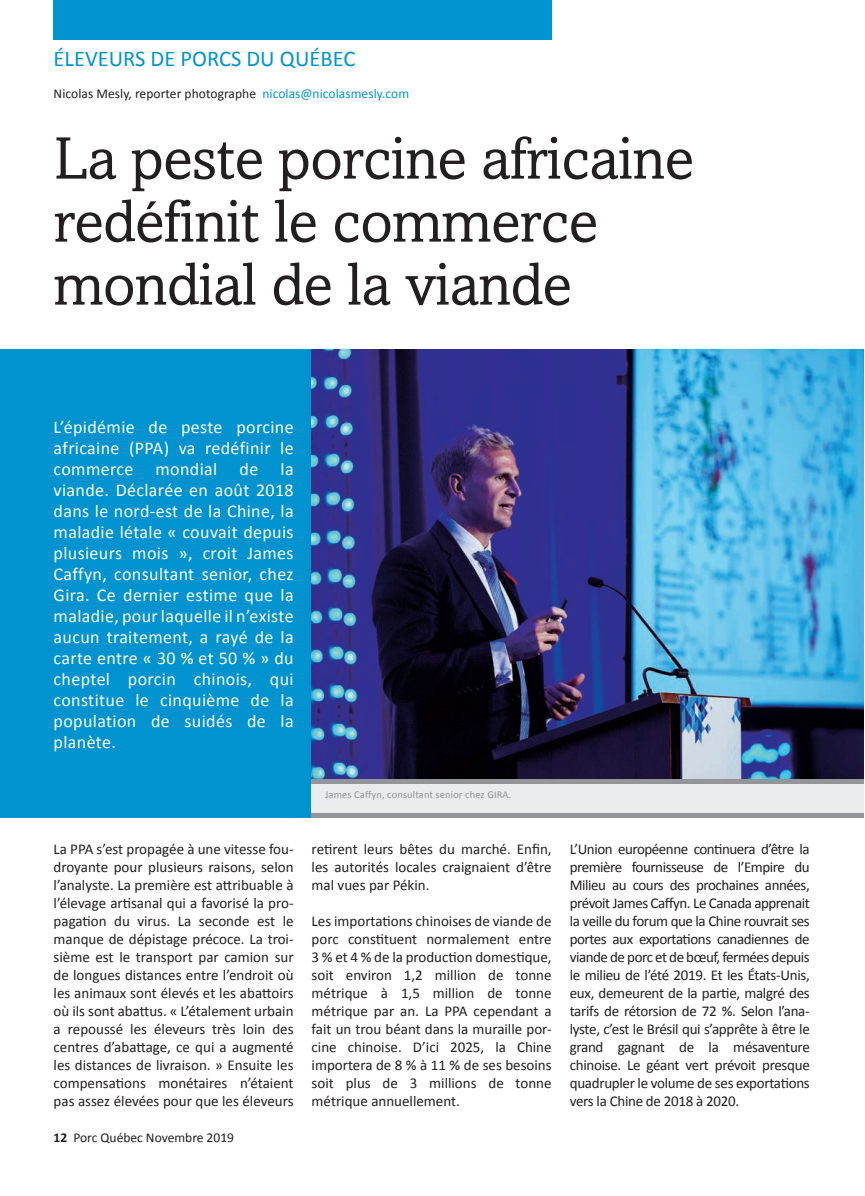
<style>
.page{position:relative;width:865px;height:1196px;background:#fff}
.page>*{position:absolute;margin:0;border:0;box-sizing:border-box;transform-origin:0 0}
.t1{font:60px/63px "Amasis";letter-spacing:-.01em;color:#231f20}
.t2{font:22.5px "Calibri";color:#0093d0}
.t3{font:18px/21px "Calibri";letter-spacing:.02em;color:#fff;text-align:justify}
.t4{font:15px/18px "Calibri";color:#231f20;text-align:justify}
.t5{font:13.5px "Calibri";letter-spacing:.005em;color:#231f20}
.t6{font:10.5px "Calibri";letter-spacing:.01em;color:#939598}
.s1{color:#0093d0}
.s2{font-weight:700}
</style>
<div class="page">
<div style="left:54px;top:0;width:498px;height:40px;background:#0093d0"></div>
<div style="left:0;top:350px;width:312px;height:468px;background:#0093d0"></div>
<img style="left:312px;top:350px;width:552px;height:429px">
<div style="left:312px;top:779px;width:552px;height:36px;background:#eaebec"></div>
<div style="left:312px;top:779px;width:552px;height:5px;background:#939598"></div>
<div style="left:312px;top:813px;width:552px;height:5px;background:#939598"></div>
<h2 class="t2" style="left:54px;top:45px;width:303px">ÉLEVEURS DE PORCS DU QUÉBEC</h2>
<p class="t5" style="left:54px;top:85px;width:357px">Nicolas Mesly, reporter photographe <span class="s1">nicolas@nicolasmesly.com</span></p>
<h1 class="t1" style="left:54px;top:126px;width:642px">La peste porcine africaine redéfinit le commerce mondial de la viande</h1>
<p class="t3" style="left:54px;top:416px;width:242px">L’épidémie de peste porcine africaine (PPA) va redéfinir le commerce mondial de la viande. Déclarée en août 2018 dans le nord-est de la Chine, la maladie létale « couvait depuis plusieurs mois », croit James Caffyn, consultant senior, chez Gira. Ce dernier estime que la maladie, pour laquelle il n’existe aucun traitement, a rayé de la carte entre « 30 % et 50 % » du cheptel porcin chinois, qui constitue le cinquième de la population de suidés de la planète.</p>
<p class="t6" style="left:325px;top:788px;width:188px">James Caffyn, consultant senior chez GIRA.</p>
<p class="t4" style="left:54px;top:839px;width:242px">La PPA s’est propagée à une vitesse fou&shy;droyante pour plusieurs raisons, selon l’analyste. La première est a ribuable à l’élevage ar!sanal qui a favorisé la pro&shy;paga!on du virus. La seconde est le manque de dépistage précoce. La troi&shy;sième est le transport par camion sur de longues distances entre l’endroit où les animaux sont élevés et les aba oirs où ils sont aba us. « L’étalement urbain a repoussé les éleveurs très loin des centres d’aba age, ce qui a augmenté les distances de livraison. » Ensuite les compensa!ons monétaires n’étaient pas assez élevées pour que les éleveurs</p>
<p class="t4" style="left:312px;top:839px;width:241px">re!rent leurs bêtes du marché. Enfin, les autorités locales craignaient d’être mal vues par Pékin.</p>
<p class="t4" style="left:312px;top:911px;width:242px">Les importa!ons chinoises de viande de porc cons!tuent normalement entre 3 % et 4 % de la produc!on domes!que, soit environ 1,2 million de tonne métrique à 1,5 million de tonne métrique par an. La PPA cependant a fait un trou béant dans la muraille por&shy;cine chinoise. D’ici 2025, la Chine importera de 8 % à 11 % de ses besoins soit plus de 3 millions de tonne métrique annuellement.</p>
<p class="t5" style="left:54px;top:1129px;width:182px"><span class="s2">12</span> Porc Québec Novembre 2019</p>
<p class="t4" style="left:570px;top:839px;width:242px">L’Union européenne con!nuera d’être la première fournisseuse de l’Empire du Milieu au cours des prochaines années, prévoit James Caffyn. Le Canada apprenait la veille du forum que la Chine rouvrait ses portes aux exporta!ons canadiennes de viande de porc et de bœuf, fermées depuis le milieu de l’été 2019. Et les États-Unis, eux, demeurent de la par!e, malgré des tarifs de rétorsion de 72 %. Selon l’ana&shy;lyste, c’est le Brésil qui s’apprête à être le grand gagnant de la mésaventure chinoise. Le géant vert prévoit presque quadrupler le volume de ses exporta!ons vers la Chine de 2018 à 2020.</p>
</div>
